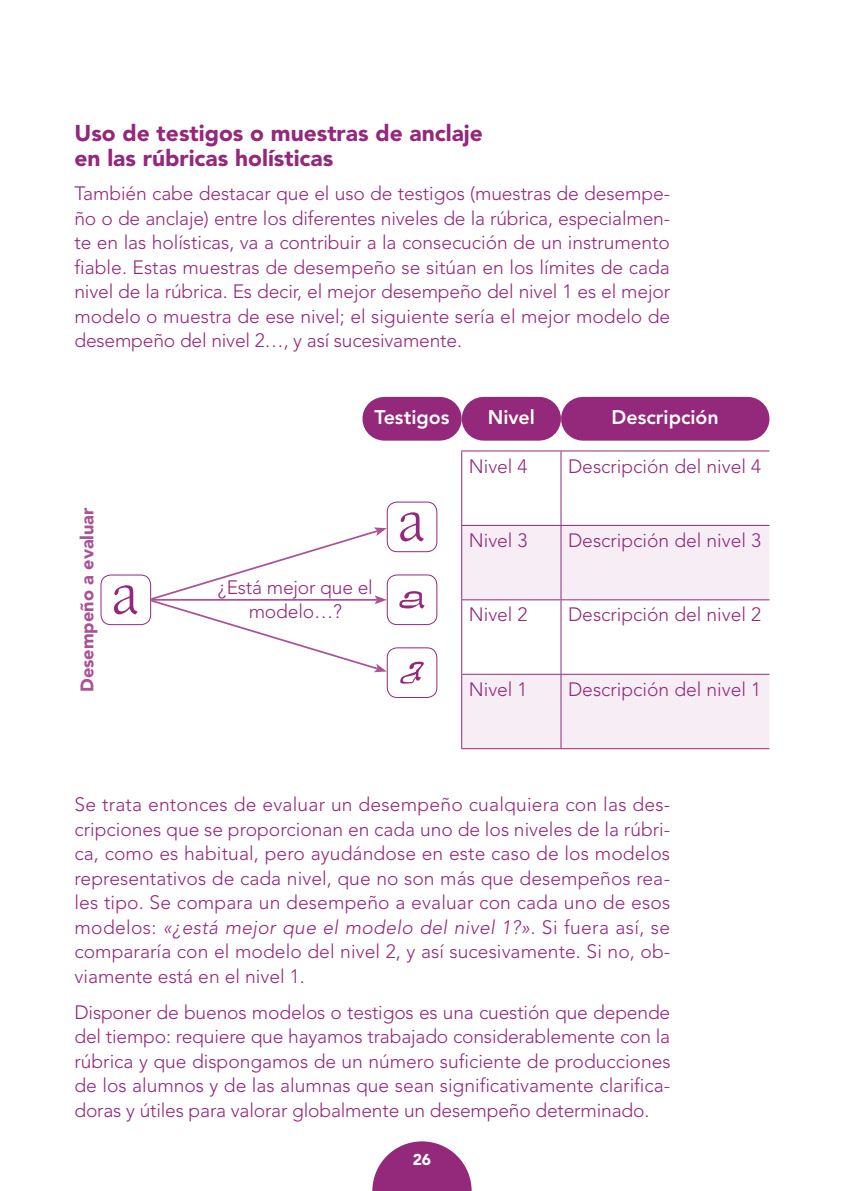
<style>
.page{position:relative;width:844px;height:1191px;background:#fff}
.page>*{position:absolute;margin:0;border:0;box-sizing:border-box;transform-origin:0 0}
.nuclTitulRango3{font:900 22.75px/24.5px "Avenir LT Std";color:#94287b}
.nuclTituTabla{font:800 19.6px "Avenir LT Std";color:#fff}
.nuclTextoApe{font:300 19.25px/24.5px "Avenir LT Std";color:#94287b;text-align:justify}
.nuclTextoTabla{font:900 18.03px "Avenir LT Std";color:#a95396}
.t1{font:900 15.58px "Avenir LT Std";color:#fff}
.s1{font-style:italic}
</style>
<div class="page">
<svg style="left:372px;top:1141px;width:99px;height:50px"></svg>
<div style="left:483px;top:397px;width:56px;height:43px;background:#94287b"></div>
<div style="left:582px;top:397px;width:165px;height:43px;background:#94287b"></div>
<div style="left:384px;top:397px;width:55px;height:43px;background:#94287b"></div>
<svg style="left:462px;top:526px;width:307px;height:222px;fill:#f6eef4"></svg>
<hr style="left:560px;top:451px;width:1px;height:74px;background:#94287b">
<hr style="left:461px;top:525px;width:100px;height:1px;background:#94287b">
<hr style="left:561px;top:525px;width:208px;height:1px;background:#94287b">
<hr style="left:560px;top:526px;width:1px;height:73px;background:#94287b">
<hr style="left:461px;top:599px;width:100px;height:1px;background:#94287b">
<hr style="left:561px;top:599px;width:208px;height:1px;background:#94287b">
<hr style="left:560px;top:600px;width:1px;height:74px;background:#94287b">
<hr style="left:461px;top:674px;width:100px;height:1px;background:#94287b">
<hr style="left:561px;top:674px;width:208px;height:1px;background:#94287b">
<hr style="left:560px;top:674px;width:1px;height:74px;background:#94287b">
<hr style="left:461px;top:748px;width:100px;height:1px;background:#94287b">
<hr style="left:561px;top:748px;width:208px;height:1px;background:#94287b">
<hr style="left:461px;top:450px;width:100px;height:1px;background:#94287b">
<hr style="left:561px;top:450px;width:208px;height:1px;background:#94287b">
<hr style="left:461px;top:451px;width:1px;height:74px;background:#94287b">
<hr style="left:461px;top:526px;width:1px;height:73px;background:#94287b">
<hr style="left:461px;top:600px;width:1px;height:74px;background:#94287b">
<hr style="left:461px;top:674px;width:1px;height:74px;background:#94287b">
<svg style="left:149px;top:527px;width:237px;height:145px"></svg>
<svg style="left:114px;top:585px;width:24px;height:29px"></svg>
<div style="left:100px;top:574px;width:51px;height:51px;border:1px solid #94287b;border-radius:10px"></div>
<svg style="left:400px;top:512px;width:24px;height:29px"></svg>
<div style="left:386px;top:501px;width:51px;height:51px;border:1px solid #94287b;border-radius:10px"></div>
<svg style="left:400px;top:661px;width:24px;height:23px"></svg>
<div style="left:386px;top:647px;width:51px;height:51px;border:1px solid #94287b;border-radius:10px"></div>
<svg style="left:399px;top:591px;width:25px;height:17px"></svg>
<div style="left:386px;top:574px;width:51px;height:51px;border:1px solid #94287b;border-radius:10px"></div>
<p class="nuclTitulRango3" style="left:74px;top:121px;width:410px">Uso de testigos o muestras de anclaje en las rúbricas holísticas</p>
<p class="nuclTextoApe" style="left:74px;top:181px;width:597px">También cabe destacar que el uso de testigos (muestras de desempe&shy;ño o de anclaje) entre los diferentes niveles de la rúbrica, especialmen&shy;te en las holísticas, va a contribuir a la consecución de un instrumento fiable. Estas muestras de desempeño se sitúan en los límites de cada nivel de la rúbrica. Es decir, el mejor desempeño del nivel 1 es el mejor modelo o muestra de ese nivel; el siguiente sería el mejor modelo de desempeño del nivel 2…, y así sucesivamente.</p>
<p class="nuclTextoTabla" style="left:76px;top:692px;width:186px;rotate:-90deg">Desempeño a evaluar</p>
<p class="nuclTituTabla" style="left:374px;top:405px;width:76px">Testigos</p>
<p class="nuclTituTabla" style="left:487px;top:405px;width:49px">Nivel</p>
<p class="nuclTituTabla" style="left:611px;top:405px;width:109px">Descripción</p>
<p class="nuclTextoApe" style="left:468px;top:454px;width:60px">Nivel 4</p>
<p class="nuclTextoApe" style="left:568px;top:454px;width:194px">Descripción del nivel 4</p>
<p class="nuclTextoApe" style="left:218px;top:575px;width:156px;text-align:center">¿Está mejor que el modelo…?</p>
<p class="nuclTextoApe" style="left:468px;top:528px;width:60px">Nivel 3</p>
<p class="nuclTextoApe" style="left:568px;top:528px;width:194px">Descripción del nivel 3</p>
<p class="nuclTextoApe" style="left:468px;top:602px;width:60px">Nivel 2</p>
<p class="nuclTextoApe" style="left:568px;top:602px;width:194px">Descripción del nivel 2</p>
<p class="nuclTextoApe" style="left:468px;top:677px;width:60px">Nivel 1</p>
<p class="nuclTextoApe" style="left:568px;top:677px;width:194px">Descripción del nivel 1</p>
<p class="nuclTextoApe" style="left:74px;top:792px;width:597px">Se trata entonces de evaluar un desempeño cualquiera con las des&shy;cripciones que se proporcionan en cada uno de los niveles de la rúbri&shy;ca, como es habitual, pero ayudándose en este caso de los modelos representativos de cada nivel, que no son más que desempeños rea&shy;les tipo. Se compara un desempeño a evaluar con cada uno de esos modelos: <span class="s1">«¿está mejor que el modelo del nivel 1?».</span> Si fuera así, se compararía con el modelo del nivel 2, y así sucesivamente. Si no, ob&shy;viamente está en el nivel 1.</p>
<p class="nuclTextoApe" style="left:74px;top:999px;width:597px">Disponer de buenos modelos o testigos es una cuestión que depende del tiempo: requiere que hayamos trabajado considerablemente con la rúbrica y que dispongamos de un número suficiente de producciones de los alumnos y de las alumnas que sean significativamente clarifica&shy;doras y útiles para valorar globalmente un desempeño determinado.</p>
<p class="t1" style="left:412px;top:1149px;width:20px">26</p>
</div>
